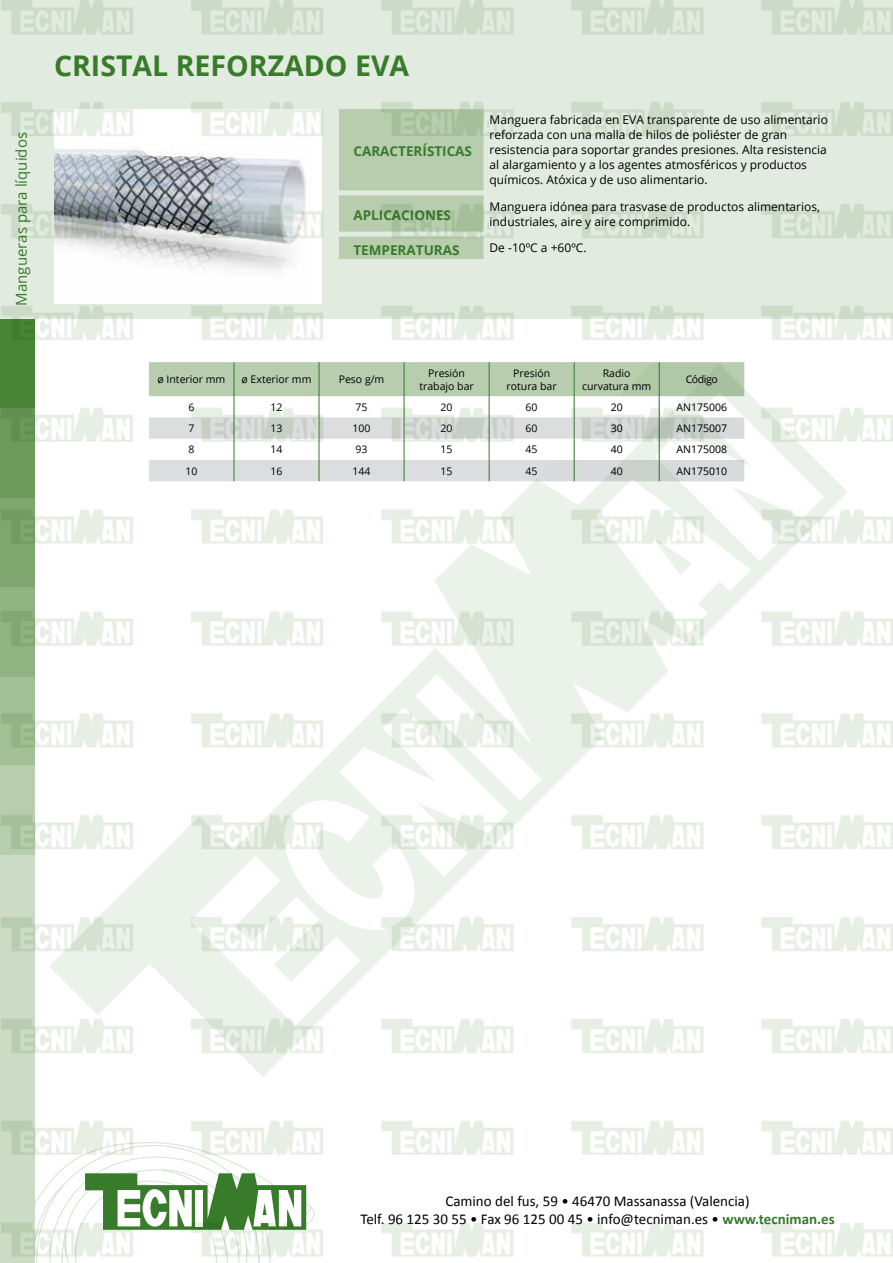
<style>
.page{position:relative;width:893px;height:1263px;background:#fff}
.page>*{position:absolute;margin:0;border:0;box-sizing:border-box;transform-origin:0 0}
.t1{font:700 28.5px "Open Sans";color:#377b2b}
.t2{font:15px/18px "Calibri";color:#000;text-align:center}
.t3{font:15px "Open Sans";color:#377b2b}
.t4{font:700 13.5px "Open Sans";color:#377b2b}
.t5{font:12px/15px "Open Sans";color:#000}
.t6{font:10.5px/12.6px "Open Sans";color:#000;text-align:center}
.s1{font-weight:700;color:#377b2b}
</style>
<div class="page">
<img style="left:0;top:0;width:893px;height:1263px">
<p class="t3" style="left:11px;top:306px;width:175px;rotate:-90deg">Mangueras para líquidos</p>
<h1 class="t1" style="left:54px;top:45px;width:357px">CRISTAL REFORZADO EVA</h1>
<p class="t4" style="left:353px;top:142px;width:10px">CARACTER</p>
<p class="t4" style="left:422px;top:142px;width:13px">ÍSTICAS</p>
<p class="t5" style="left:490px;top:112px;width:340px">Manguera fabricada en EVA transparente de uso alimentario reforzada con una malla de hilos de poliéster de gran resistencia para soportar grandes presiones. Alta resistencia al alargamiento y a los agentes atmosféricos y productos químicos. Atóxica y de uso alimentario.</p>
<p class="t4" style="left:353px;top:206px;width:27px">APLICACIO</p>
<p class="t4" style="left:425px;top:206px;width:19px">NES</p>
<p class="t5" style="left:490px;top:198px;width:332px">Manguera idónea para trasvase de productos alimentarios, industriales, aire y aire comprimido.</p>
<p class="t4" style="left:353px;top:240px;width:46px">TEMPERAT</p>
<p class="t4" style="left:424px;top:240px;width:20px">URAS</p>
<p class="t5" style="left:490px;top:240px;width:99px">De -10ºC a +60ºC.</p>
<p class="t6" style="left:158px;top:373px;width:69px">ø Interior mm</p>
<p class="t6" style="left:242px;top:373px;width:71px">ø Exterior mm</p>
<p class="t6" style="left:339px;top:373px;width:47px">Peso g/m</p>
<p class="t6" style="left:419px;top:366px;width:56px">Presión trabajo bar</p>
<p class="t6" style="left:507px;top:366px;width:52px">Presión rotura bar</p>
<p class="t6" style="left:582px;top:366px;width:71px">Radio curvatura mm</p>
<p class="t6" style="left:686px;top:373px;width:34px">Código</p>
<p class="t6" style="left:188px;top:400px;width:8px">6</p>
<p class="t6" style="left:270px;top:400px;width:14px">12</p>
<p class="t6" style="left:356px;top:400px;width:14px">75</p>
<p class="t6" style="left:441px;top:400px;width:14px">20</p>
<p class="t6" style="left:526px;top:400px;width:14px">60</p>
<p class="t6" style="left:611px;top:400px;width:14px">20</p>
<p class="t6" style="left:676px;top:400px;width:52px">AN175006</p>
<p class="t6" style="left:188px;top:422px;width:8px">7</p>
<p class="t6" style="left:270px;top:422px;width:14px">13</p>
<p class="t6" style="left:353px;top:422px;width:20px">100</p>
<p class="t6" style="left:441px;top:422px;width:14px">20</p>
<p class="t6" style="left:526px;top:422px;width:14px">60</p>
<p class="t6" style="left:611px;top:422px;width:14px">30</p>
<p class="t6" style="left:676px;top:422px;width:52px">AN175007</p>
<p class="t6" style="left:188px;top:443px;width:8px">8</p>
<p class="t6" style="left:270px;top:443px;width:14px">14</p>
<p class="t6" style="left:356px;top:443px;width:14px">93</p>
<p class="t6" style="left:441px;top:443px;width:14px">15</p>
<p class="t6" style="left:526px;top:443px;width:14px">45</p>
<p class="t6" style="left:611px;top:443px;width:14px">40</p>
<p class="t6" style="left:676px;top:443px;width:52px">AN175008</p>
<p class="t6" style="left:185px;top:464px;width:14px">10</p>
<p class="t6" style="left:270px;top:464px;width:14px">16</p>
<p class="t6" style="left:353px;top:464px;width:20px">144</p>
<p class="t6" style="left:441px;top:464px;width:14px">15</p>
<p class="t6" style="left:526px;top:464px;width:14px">45</p>
<p class="t6" style="left:611px;top:464px;width:14px">40</p>
<p class="t6" style="left:676px;top:464px;width:52px">AN175010</p>
<p class="t2" style="left:360px;top:1192px;width:476px">Camino del fus, 59 • 46470 Massanassa (Valencia)<br>Telf. 96 125 30 55 • Fax 96 125 00 45 • info@tecniman.es • <span class="s1">www.tecniman.es</span></p>
</div>
